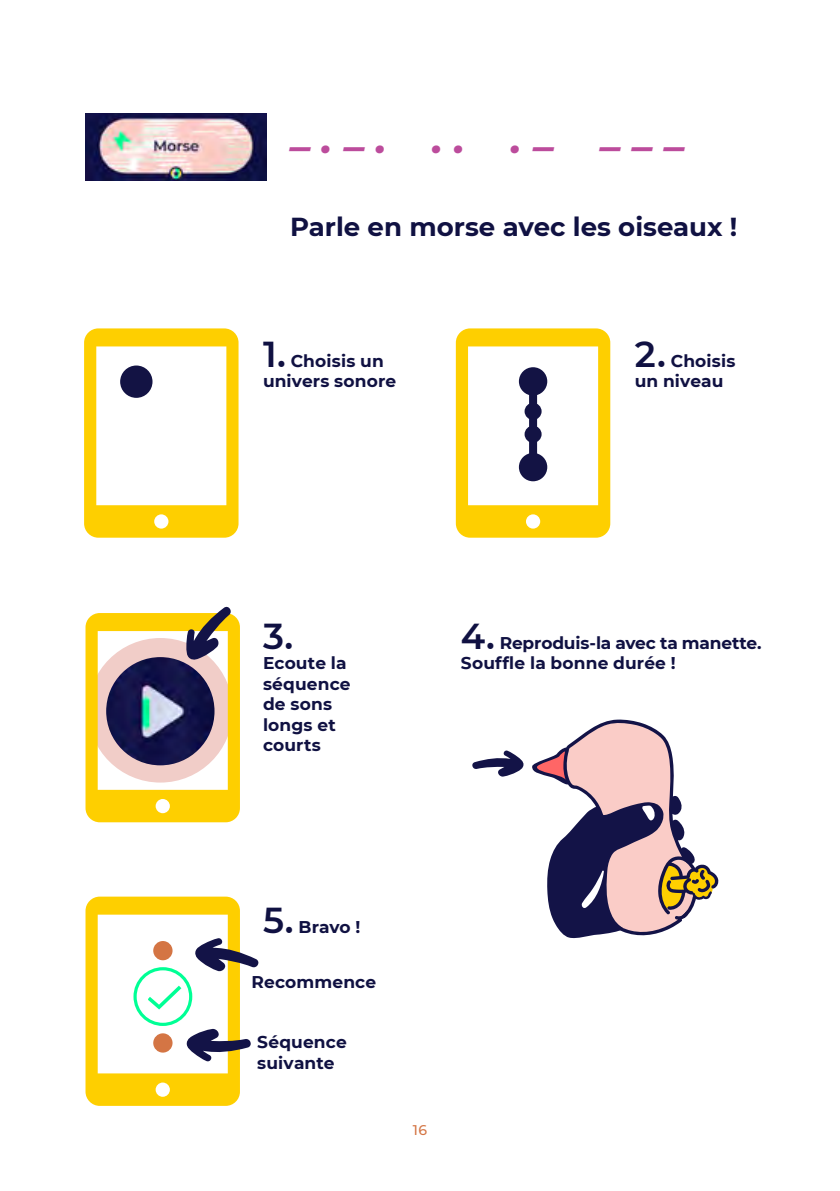
<style>
.page{position:relative;width:840px;height:1191px;background:#fff}
.page>*{position:absolute;margin:0;border:0;box-sizing:border-box;transform-origin:0 0}
.t1{font:italic 700 42px "Montserrat";color:#bc4c9c}
.t2{font:600 36px "Montserrat";color:#101142}
.t3{font:700 26px "Montserrat";color:#101142}
.t4{font:700 17px/20.4px "Montserrat";letter-spacing:.01em;color:#101142}
.t5{font:500 14px "Montserrat";color:#d47544}
.s1{font-weight:600;font-size:36px}
</style>
<div class="page">
<svg style="left:84px;top:328px;width:154px;height:209px"></svg>
<div style="left:120px;top:365px;width:32px;height:33px;background:#131344;border-radius:50%"></div>
<img style="left:85px;top:114px;width:181px;height:66px">
<svg style="left:455px;top:328px;width:155px;height:209px"></svg>
<div style="left:524px;top:426px;width:17px;height:17px;background:#131344;border-radius:50%"></div>
<div style="left:518px;top:367px;width:29px;height:28px;background:#131344;border-radius:50%"></div>
<div style="left:518px;top:453px;width:29px;height:28px;background:#131344;border-radius:50%"></div>
<div style="left:524px;top:403px;width:17px;height:17px;background:#131344;border-radius:50%"></div>
<div style="left:528px;top:381px;width:8px;height:90px;background:#131344"></div>
<svg style="left:85px;top:896px;width:174px;height:209px"></svg>
<svg style="left:532px;top:719px;width:142px;height:69px;fill:#faccc7"></svg>
<svg style="left:535px;top:747px;width:34px;height:32px"></svg>
<svg style="left:472px;top:750px;width:52px;height:27px"></svg>
<svg style="left:547px;top:788px;width:172px;height:151px"></svg>
<svg style="left:85px;top:606px;width:155px;height:216px"></svg>
<h1 class="t1" style="left:289px;top:116px;width:396px">– . – . . . . – – – –</h1>
<h3 class="t3" style="left:290px;top:208px;width:448px">Parle en morse avec les oiseaux !</h3>
<p class="t4" style="left:263px;top:349px;width:135px"><span class="s1">1.</span> Choisis un univers sonore</p>
<p class="t4" style="left:634px;top:349px;width:102px"><span class="s1">2.</span> Choisis un niveau</p>
<h2 class="t2" style="left:263px;top:611px;width:32px">3.</h2>
<p class="t4" style="left:263px;top:652px;width:89px">Ecoute la séquence de sons longs et courts</p>
<p class="t4" style="left:460px;top:632px;width:302px"><span class="s1">4.</span> Reproduis-la avec ta manette.<br>Souffle la bonne durée !</p>
<p class="t4" style="left:263px;top:915px;width:99px"><span class="s1">5.</span> Bravo !</p>
<p class="t4" style="left:251px;top:970px;width:126px">Recommence</p>
<p class="t4" style="left:257px;top:1031px;width:91px">Séquence suivante</p>
<p class="t5" style="left:412px;top:1119px;width:16px">16</p>
</div>
